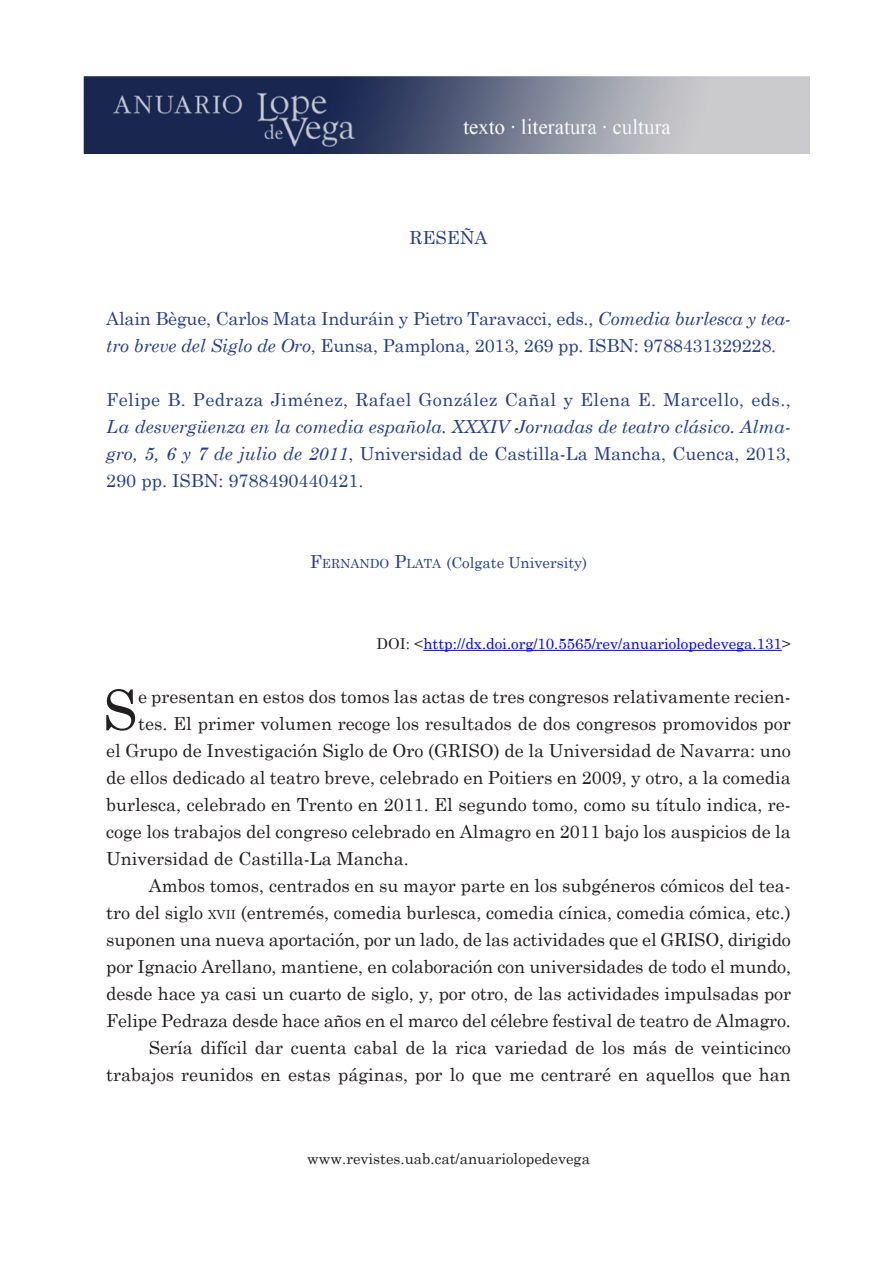
<style>
.page{position:relative;width:893px;height:1263px;background:#fff}
.page>*{position:absolute;margin:0;border:0;box-sizing:border-box;transform-origin:0 0}
.t1{font:55.35px "Century Schoolbook";color:#231f20}
.t2{font:18px "Century Schoolbook";color:#231f20}
.t3{font:italic 18px/27px "Century Schoolbook";color:#253f8e;text-align:justify}
.t4{font:18px/27px "Century Schoolbook";letter-spacing:-.01em;color:#253f8e}
.t5{font:18px "Century Schoolbook";letter-spacing:.025em;color:#253f8e}
.t6{font:15px "Century Schoolbook";color:#00f}
.t7{font:15px "Century Schoolbook";color:#231f20}
.t8{font:15px "Century Schoolbook";color:#253f8e}
.s1{font-style:italic}
.s2{font-style:normal}
.s3{font-size:18px}
.s4{font-size:12.6px}
.s5{color:#231f20}
</style>
<div class="page">
<hr style="left:423px;top:650px;width:359px;height:1px;background:#00f">
<img style="left:84px;top:77px;width:725px;height:77px">
<p class="t4" style="left:410px;top:223px;width:79px">reseña</p>
<p class="t4" style="left:106px;top:304px;width:686px">Alain Bègue, Carlos Mata Induráin y Pietro Taravacci, eds., <span class="s1">Comedia burlesca y tea&shy;tro breve del Siglo de Oro</span>, Eunsa, Pamplona, 2013, 269 pp. ISBN: 9788431329228.</p>
<p class="t5" style="left:106px;top:388px;width:686px">Felipe B. Pedraza Jiménez, Rafael González Cañal y Elena E. Marcello, eds.,</p>
<p class="t3" style="left:106px;top:412px;width:686px">La desvergüenza en la comedia española. XXXIV Jornadas de teatro clásico. Alma&shy;gro, 5, 6 y 7 de julio de 2011<span class="s2">, Universidad de Castilla-La Mancha, Cuenca, 2013, 290 pp. ISBN: 9788490440421.</span></p>
<p class="t8" style="left:310px;top:553px;width:279px"><span class="s3">F</span><span class="s4">ERNANDO</span> <span class="s3">P</span><span class="s4">LATA</span> (Colgate University)</p>
<p class="t6" style="left:376px;top:634px;width:416px"><span class="s5">DOI: &lt;</span>http://dx.doi.org/10.5565/rev/anuariolopedevega.131<span class="s5">&gt;</span></p>
<h1 class="t1" style="left:103px;top:675px;width:30px">S</h1>
<p class="t2" style="left:138px;top:685px;width:654px">e presentan en estos dos tomos las actas de tres congresos relativamente recien-</p>
<p class="t2" style="left:138px;top:712px;width:654px">tes. El primer volumen recoge los resultados de dos congresos promovidos por</p>
<p class="t2" style="left:106px;top:739px;width:686px">el Grupo de Investigación Siglo de Oro (GRISO) de la Universidad de Navarra: uno</p>
<p class="t2" style="left:106px;top:766px;width:686px">de ellos dedicado al teatro breve, celebrado en Poitiers en 2009, y otro, a la comedia</p>
<p class="t2" style="left:106px;top:793px;width:686px">burlesca, celebrado en Trento en 2011. El segundo tomo, como su título indica, re-</p>
<p class="t2" style="left:106px;top:820px;width:686px">coge los trabajos del congreso celebrado en Almagro en 2011 bajo los auspicios de la</p>
<p class="t2" style="left:106px;top:847px;width:304px">Universidad de Castilla-La Mancha.</p>
<p class="t2" style="left:149px;top:874px;width:644px">Ambos tomos, centrados en su mayor parte en los subgéneros cómicos del tea-</p>
<p class="t2" style="left:106px;top:901px;width:686px">tro del siglo <span class="s4">XVII</span> (entremés, comedia burlesca, comedia cínica, comedia cómica, etc.)</p>
<p class="t2" style="left:106px;top:928px;width:686px">suponen una nueva aportación, por un lado, de las actividades que el GRISO, dirigido</p>
<p class="t2" style="left:106px;top:955px;width:686px">por Ignacio Arellano, mantiene, en colaboración con universidades de todo el mundo,</p>
<p class="t2" style="left:106px;top:982px;width:686px">desde hace ya casi un cuarto de siglo, y, por otro, de las actividades impulsadas por</p>
<p class="t2" style="left:106px;top:1009px;width:686px">Felipe Pedraza desde hace años en el marco del célebre festival de teatro de Almagro.</p>
<p class="t2" style="left:149px;top:1036px;width:644px">Sería difícil dar cuenta cabal de la rica variedad de los más de veinticinco</p>
<p class="t2" style="left:106px;top:1063px;width:686px">trabajos reunidos en estas páginas, por lo que me centraré en aquellos que han</p>
<p class="t7" style="left:307px;top:1149px;width:284px">www.revistes.uab.cat/anuariolopedevega</p>
</div>
